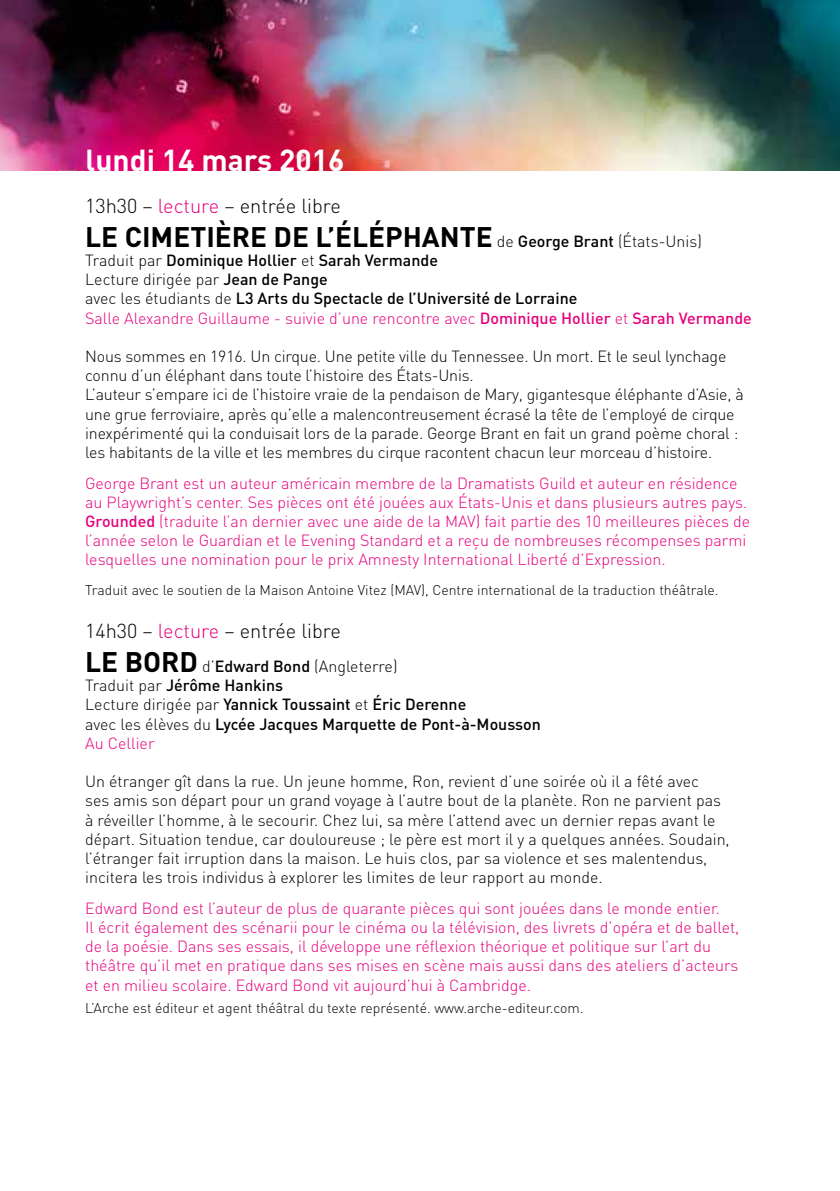
<style>
.page{position:relative;width:840px;height:1191px;background:#fff}
.page>*{position:absolute;margin:0;border:0;box-sizing:border-box;transform-origin:0 0}
.t1{font:700 30px "DIN";color:#fff}
.t2{font:700 28px "DIN";color:#000}
.t3{font:300 20px "DIN";color:#000}
.t4{font:300 16px/19.2px "DIN";letter-spacing:-.01em;color:#000}
.t5{font:300 16px/19.2px "DIN";color:#e6007d}
.t6{font:500 16px/19.2px "DIN";color:#000}
.t7{font:300 14px "DIN";color:#000}
.s1{color:#e6007d}
.s2{font-weight:300;font-size:16px}
.s3{font-weight:500;font-size:16px}
.s4{font-weight:300}
.s5{font-weight:300;color:#e6007d}
.s6{font-weight:500}
.s7{font-weight:700;font-size:28px}
</style>
<div class="page">
<img style="left:0;top:0;width:839px;height:170px">
<h1 class="t1" style="left:86px;top:141px;width:260px">lundi 14 mars 2016</h1>
<p class="t3" style="left:85px;top:194px;width:257px">13h30 – <span class="s1">lecture</span> – entrée libre</p>
<h2 class="t2" style="left:85px;top:218px;width:618px">LE CIMETIÈRE DE L’ÉLÉPHANTE <span class="s2">de</span> <span class="s3">George Brant</span> <span class="s2">(États-Unis)</span></h2>
<p class="t6" style="left:85px;top:250px;width:668px"><span class="s4">Traduit par</span> Dominique Hollier <span class="s4">et</span> Sarah Vermande<br><span class="s4">Lecture dirigée par</span> Jean de Pange<br><span class="s4">avec les étudiants de</span> L3 Arts du Spectacle de l’Université de Lorraine<br><span class="s5">Salle Alexandre Guillaume - suivie d’une rencontre avec</span> <span class="s1">Dominique Hollier</span> <span class="s5">et</span> <span class="s1">Sarah Vermande</span></p>
<p class="t4" style="left:85px;top:346px;width:659px">Nous sommes en 1916. Un cirque. Une petite ville du Tennessee. Un mort. Et le seul lynchage connu d’un éléphant dans toute l’histoire des États-Unis.<br>L’auteur s’empare ici de l’histoire vraie de la pendaison de Mary, gigantesque éléphante d’Asie, à une grue ferroviaire, après qu’elle a malencontreusement écrasé la tête de l’employé de cirque inexpérimenté qui la conduisait lors de la parade. George Brant en fait un grand poème choral : les habitants de la ville et les membres du cirque racontent chacun leur morceau d’histoire.</p>
<p class="t5" style="left:85px;top:473px;width:666px">George Brant est un auteur américain membre de la Dramatists Guild et auteur en résidence au Playwright’s center. Ses pièces ont été jouées aux États-Unis et dans plusieurs autres pays.<br><span class="s6">Grounded</span> (traduite l’an dernier avec une aide de la MAV) fait partie des 10 meilleures pièces de l’année selon le Guardian et le Evening Standard et a reçu de nombreuses récompenses parmi lesquelles une nomination pour le prix Amnesty International Liberté d’Expression.</p>
<p class="t7" style="left:85px;top:581px;width:634px">Traduit avec le soutien de la Maison Antoine Vitez (MAV), Centre international de la traduction théâtrale.</p>
<p class="t3" style="left:85px;top:619px;width:257px">14h30 – <span class="s1">lecture</span> – entrée libre</p>
<p class="t6" style="left:85px;top:656px;width:457px"><span class="s7">LE BORD</span> <span class="s4">d’</span>Edward Bond <span class="s4">(Angleterre)<br>Traduit par</span> Jérôme Hankins<br><span class="s4">Lecture dirigée par</span> Yannick Toussaint <span class="s4">et</span> Éric Derenne<br><span class="s4">avec les élèves du</span> Lycée Jacques Marquette de Pont-à-Mousson <span class="s5">Au Cellier</span></p>
<p class="t4" style="left:85px;top:771px;width:645px">Un étranger gît dans la rue. Un jeune homme, Ron, revient d’une soirée où il a fêté avec<br>ses amis son départ pour un grand voyage à l’autre bout de la planète. Ron ne parvient pas à réveiller l’homme, à le secourir. Chez lui, sa mère l’attend avec un dernier repas avant le départ. Situation tendue, car douloureuse ; le père est mort il y a quelques années. Soudain, l’étranger fait irruption dans la maison. Le huis clos, par sa violence et ses malentendus, incitera les trois individus à explorer les limites de leur rapport au monde.</p>
<p class="t5" style="left:85px;top:898px;width:655px">Edward Bond est l’auteur de plus de quarante pièces qui sont jouées dans le monde entier.<br>Il écrit également des scénarii pour le cinéma ou la télévision, des livrets d’opéra et de ballet, de la poésie. Dans ses essais, il développe une réflexion théorique et politique sur l’art du théâtre qu’il met en pratique dans ses mises en scène mais aussi dans des ateliers d’acteurs et en milieu scolaire. Edward Bond vit aujourd’hui à Cambridge.</p>
<p class="t7" style="left:85px;top:999px;width:499px">L’Arche est éditeur et agent théâtral du texte représenté. www.arche-editeur.com.</p>
</div>
